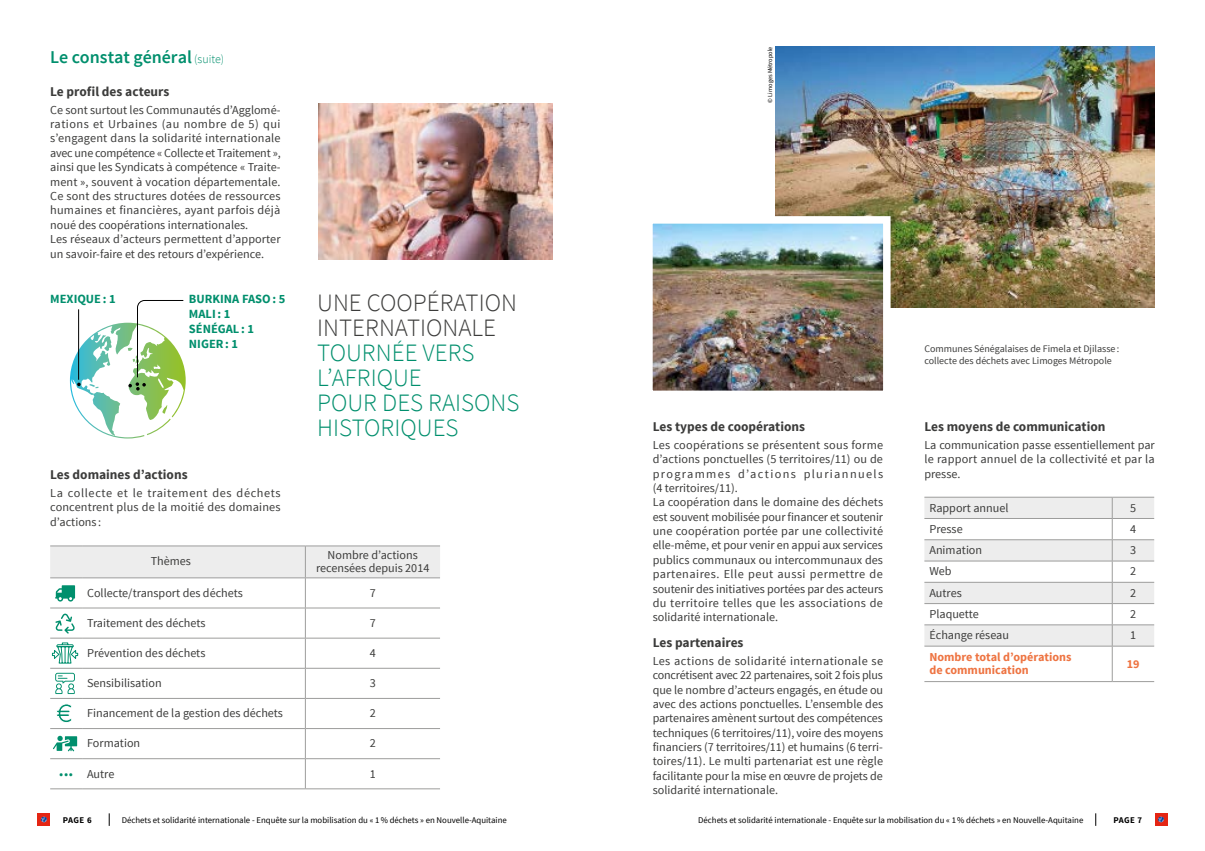
<style>
.page{position:relative;width:1205px;height:851px;background:#fff}
.page>*{position:absolute;margin:0;border:0;box-sizing:border-box;transform-origin:0 0}
.t1{font:300 25px/25px "Source Sans Pro";color:#008f6d}
.t2{font:300 25px/25px "Source Sans Pro";color:#3c3c3b}
.t3{font:600 18px "Source Sans Pro";letter-spacing:-.005em;color:#008f6d}
.t4{font:700 13.38px "Source Sans Pro";color:#3c3c3b}
.t5{font:700 12.5px/15px "Source Sans Pro";color:#008f6d}
.t6{font:12.12px/14.4px "Source Sans Pro";color:#3c3c3b;text-align:justify}
.t7{font:700 12.12px/12.5px "Source Sans Pro";color:#ee7442}
.t8{font:10px/12px "Source Sans Pro";color:#3c3c3b}
.t9{font:8.75px "Source Sans Pro";color:#000}
.t10{font:700 8.75px "Source Sans Pro";letter-spacing:.04em;color:#000}
.t11{font:6.25px "Source Sans Pro";color:#000}
.s1{font-weight:300;font-size:12px}
.s2{font-weight:700;font-size:16.25px;color:#008f6d}
</style>
<div class="page">
<svg style="left:1095px;top:813px;width:1px;height:12px"></svg>
<div style="left:1154px;top:813px;width:13px;height:12px;background:#e42513"></div>
<svg style="left:1158px;top:816px;width:6px;height:6px"></svg>
<svg style="left:109px;top:813px;width:1px;height:12px"></svg>
<div style="left:38px;top:813px;width:12px;height:12px;background:#e42513"></div>
<svg style="left:41px;top:816px;width:6px;height:6px"></svg>
<hr style="left:305px;top:668px;width:1px;height:30px;background:#9d9d9c">
<hr style="left:305px;top:698px;width:1px;height:30px;background:#9d9d9c">
<hr style="left:305px;top:728px;width:1px;height:30px;background:#9d9d9c">
<hr style="left:305px;top:758px;width:1px;height:30px;background:#9d9d9c">
<hr style="left:50px;top:545px;width:32px;height:1px;background:#9d9d9c">
<hr style="left:82px;top:545px;width:223px;height:1px;background:#9d9d9c">
<hr style="left:305px;top:545px;width:135px;height:1px;background:#9d9d9c">
<hr style="left:50px;top:698px;width:32px;height:1px;background:#9d9d9c">
<hr style="left:82px;top:698px;width:223px;height:1px;background:#9d9d9c">
<hr style="left:305px;top:698px;width:135px;height:1px;background:#9d9d9c">
<hr style="left:50px;top:728px;width:32px;height:1px;background:#9d9d9c">
<hr style="left:82px;top:728px;width:223px;height:1px;background:#9d9d9c">
<hr style="left:305px;top:728px;width:135px;height:1px;background:#9d9d9c">
<hr style="left:50px;top:758px;width:32px;height:1px;background:#9d9d9c">
<hr style="left:82px;top:758px;width:223px;height:1px;background:#9d9d9c">
<hr style="left:305px;top:758px;width:135px;height:1px;background:#9d9d9c">
<hr style="left:50px;top:788px;width:32px;height:1px;background:#9d9d9c">
<hr style="left:82px;top:788px;width:223px;height:1px;background:#9d9d9c">
<hr style="left:305px;top:788px;width:135px;height:1px;background:#9d9d9c">
<svg style="left:50px;top:546px;width:390px;height:148px"></svg>
<svg style="left:56px;top:704px;width:16px;height:18px"></svg>
<svg style="left:53px;top:735px;width:24px;height:16px"></svg>
<svg style="left:70px;top:300px;width:114px;height:138px"></svg>
<svg style="left:924px;top:497px;width:230px;height:148px"></svg>
<hr style="left:924px;top:645px;width:188px;height:1px;background:#9d9d9c">
<hr style="left:1112px;top:645px;width:42px;height:1px;background:#9d9d9c">
<hr style="left:1112px;top:646px;width:1px;height:35px;background:#9d9d9c">
<hr style="left:924px;top:681px;width:188px;height:1px;background:#9d9d9c">
<hr style="left:1112px;top:681px;width:42px;height:1px;background:#9d9d9c">
<img style="left:776px;top:47px;width:379px;height:261px">
<img style="left:652px;top:212px;width:242px;height:179px">
<img style="left:319px;top:103px;width:234px;height:156px">
<h2 class="t3" style="left:50px;top:46px;width:176px">Le constat général <span class="s1">(suite)</span></h2>
<p class="t11" style="left:766px;top:102px;width:57px;rotate:-90deg">© Limoges Métropole</p>
<p class="t4" style="left:50px;top:83px;width:121px">Le profil des acteurs</p>
<p class="t6" style="left:50px;top:103px;width:232px;text-align:left">Ce sont surtout les Communautés d’Agglomé&shy;rations et Urbaines (au nombre de 5) qui s’engagent dans la solidarité internationale avec une compétence « Collecte et Traitement », ainsi que les Syndicats à compétence « Traite&shy;ment », souvent à vocation départementale.<br>Ce sont des structures dotées de ressources humaines et financières, ayant parfois déjà noué des coopérations internationales.<br>Les réseaux d’acteurs permettent d’apporter un savoir-faire et des retours d’expérience.</p>
<p class="t5" style="left:50px;top:291px;width:67px">MEXIQUE: 1</p>
<p class="t5" style="left:189px;top:291px;width:98px">BURKINA FASO: 5<br>MALI: 1<br>SÉNÉGAL: 1<br>NIGER: 1</p>
<h1 class="t2" style="left:317px;top:290px;width:201px">UNE COOPÉRATION<br>INTERNATIONALE</h1>
<h1 class="t1" style="left:317px;top:340px;width:204px">TOURNÉE VERS<br>L’AFRIQUE<br>POUR DES RAISONS<br>HISTORIQUES</h1>
<p class="t4" style="left:50px;top:466px;width:139px">Les domaines d’actions</p>
<p class="t6" style="left:50px;top:486px;width:232px">La collecte et le traitement des déchets concentrent plus de la moitié des domaines d’actions :</p>
<p class="t6" style="left:151px;top:554px;width:42px">Thèmes</p>
<p class="t6" style="left:316px;top:549px;width:115px;line-height:12.5px;text-align:center">Nombre d’actions recensées depuis 2014</p>
<p class="t6" style="left:87px;top:585px;width:157px">Collecte/transport des déchets</p>
<p class="t6" style="left:370px;top:585px;width:8px">7</p>
<p class="t6" style="left:87px;top:615px;width:120px">Traitement des déchets</p>
<p class="t6" style="left:370px;top:615px;width:8px">7</p>
<p class="t6" style="left:87px;top:646px;width:120px">Prévention des déchets</p>
<p class="t6" style="left:370px;top:646px;width:8px">4</p>
<p class="t6" style="left:87px;top:676px;width:76px">Sensibilisation</p>
<p class="t6" style="left:370px;top:676px;width:8px">3</p>
<p class="t6" style="left:87px;top:706px;width:197px">Financement de la gestion des déchets</p>
<p class="t6" style="left:370px;top:706px;width:8px">2</p>
<p class="t6" style="left:87px;top:736px;width:55px">Formation</p>
<p class="t6" style="left:370px;top:736px;width:8px">2</p>
<p class="t6" style="left:59px;top:766px;width:57px"><span class="s2">...</span> Autre</p>
<p class="t6" style="left:370px;top:766px;width:8px">1</p>
<p class="t4" style="left:653px;top:417px;width:154px">Les types de coopérations</p>
<p class="t6" style="left:653px;top:437px;width:232px;text-align:left">Les coopérations se présentent sous forme d’actions ponctuelles (5 territoires/11) ou de programmes d’actions pluriannuels (4 territoires/11).<br>La coopération dans le domaine des déchets est souvent mobilisée pour financer et soutenir une coopération portée par une collectivité elle-même, et pour venir en appui aux services publics communaux ou intercommunaux des partenaires. Elle peut aussi permettre de soutenir des initiatives portées par des acteurs du territoire telles que les associations de solidarité internationale.</p>
<p class="t4" style="left:653px;top:633px;width:92px">Les partenaires</p>
<p class="t6" style="left:653px;top:653px;width:232px">Les actions de solidarité internationale se concrétisent avec 22 partenaires, soit 2 fois plus que le nombre d’acteurs engagés, en étude ou avec des actions ponctuelles. L’ensemble des partenaires amènent surtout des compétences techniques (6 territoires/11), voire des moyens financiers (7 territoires/11) et humains (6 terri&shy;toires/11). Le multi partenariat est une règle facilitante pour la mise en œuvre de projets de solidarité internationale.</p>
<p class="t8" style="left:924px;top:343px;width:196px">Communes Sénégalaises de Fimela et Djilasse : collecte des déchets avec Limoges Métropole</p>
<p class="t4" style="left:924px;top:417px;width:182px">Les moyens de communication</p>
<p class="t6" style="left:924px;top:437px;width:232px">La communication passe essentiellement par le rapport annuel de la collectivité et par la presse.</p>
<p class="t6" style="left:929px;top:500px;width:81px">Rapport annuel</p>
<p class="t6" style="left:1130px;top:500px;width:8px">5</p>
<p class="t6" style="left:929px;top:522px;width:35px">Presse</p>
<p class="t6" style="left:1130px;top:522px;width:8px">4</p>
<p class="t6" style="left:929px;top:543px;width:54px">Animation</p>
<p class="t6" style="left:1130px;top:543px;width:8px">3</p>
<p class="t6" style="left:929px;top:564px;width:24px">Web</p>
<p class="t6" style="left:1130px;top:564px;width:8px">2</p>
<p class="t6" style="left:929px;top:585px;width:34px">Autres</p>
<p class="t6" style="left:1130px;top:585px;width:8px">2</p>
<p class="t6" style="left:929px;top:607px;width:51px">Plaquette</p>
<p class="t6" style="left:1130px;top:607px;width:8px">2</p>
<p class="t6" style="left:929px;top:628px;width:81px">Échange réseau</p>
<p class="t6" style="left:1130px;top:628px;width:8px">1</p>
<p class="t7" style="left:929px;top:651px;width:144px">Nombre total d’opérations de communication</p>
<p class="t7" style="left:1127px;top:657px;width:14px">19</p>
<p class="t10" style="left:63px;top:814px;width:30px">PAGE 6</p>
<p class="t9" style="left:122px;top:814px;width:386px">Déchets et solidarité internationale - Enquête sur la mobilisation du « 1% déchets » en Nouvelle-Aquitaine</p>
<p class="t9" style="left:698px;top:814px;width:386px">Déchets et solidarité internationale - Enquête sur la mobilisation du « 1% déchets » en Nouvelle-Aquitaine</p>
<p class="t10" style="left:1113px;top:814px;width:30px">PAGE 7</p>
</div>
